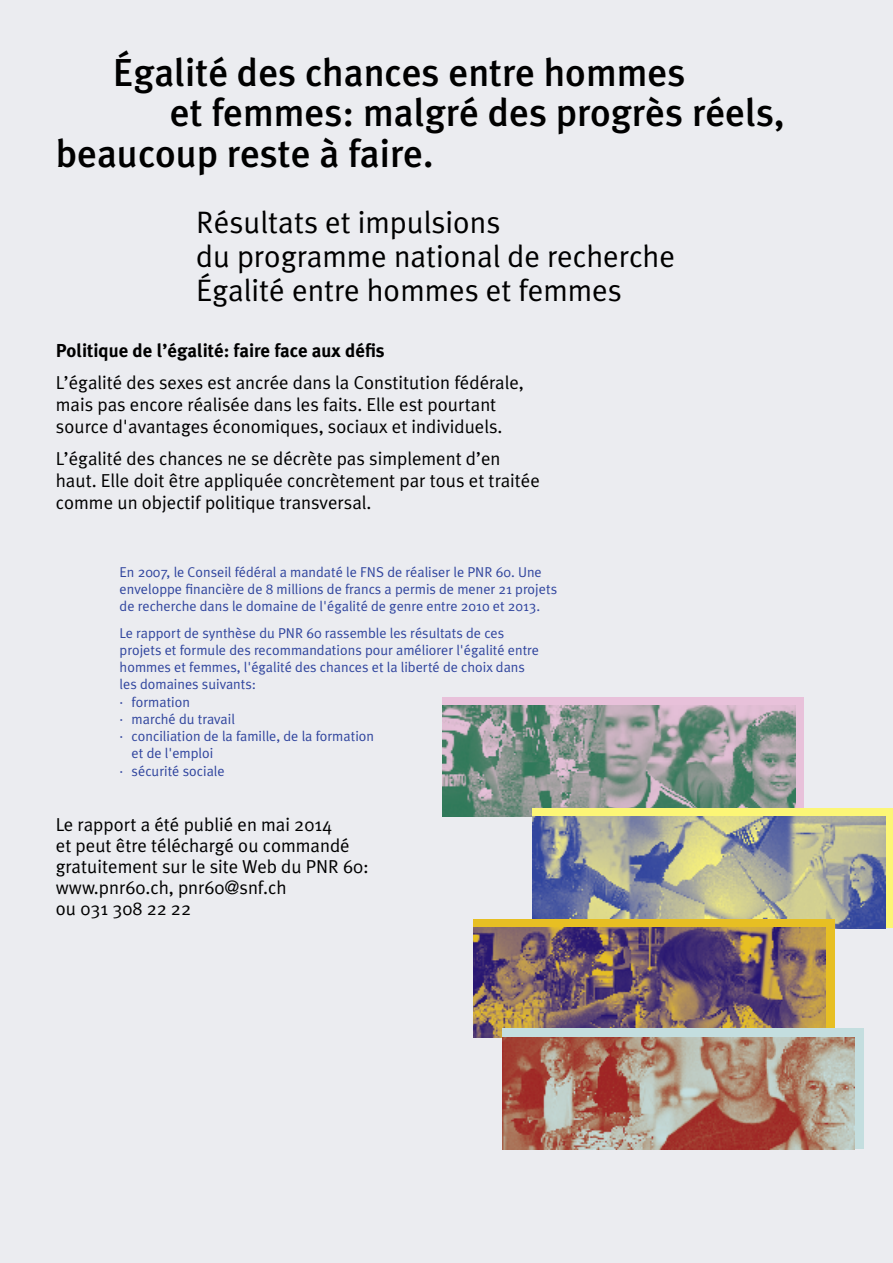
<style>
.page{position:relative;width:893px;height:1263px;background:#ebecf0}
.page>*{position:absolute;margin:0;border:0;box-sizing:border-box;transform-origin:0 0}
.t1{font:500 39px "Meta Plus";color:#000}
.t2{font:31.05px/34.2px "Meta Plus Normal";color:#000}
.t3{font:18.75px/21.8px "Meta Plus Normal";color:#000}
.t4{font:700 18.75px "Meta Plus";color:#000}
.t5{font:14.25px/17.2px "Meta Plus Normal";color:#30459e}
</style>
<div class="page">
<div style="left:443px;top:697px;width:361px;height:120px;background:#e8c1da"></div>
<img style="left:443px;top:705px;width:352px;height:112px">
<div style="left:532px;top:808px;width:361px;height:120px;background:#fcf676"></div>
<img style="left:532px;top:817px;width:353px;height:111px">
<div style="left:473px;top:920px;width:361px;height:117px;background:#e7bf23"></div>
<img style="left:473px;top:928px;width:353px;height:109px">
<div style="left:502px;top:1028px;width:361px;height:121px;background:#c4dedf"></div>
<img style="left:502px;top:1037px;width:353px;height:112px">
<h1 class="t1" style="left:113px;top:50px;width:574px">Égalité des chances entre hommes</h1>
<h1 class="t1" style="left:170px;top:90px;width:616px">et femmes: malgré des progrès réels,</h1>
<h1 class="t1" style="left:56px;top:131px;width:379px">beaucoup reste à faire.</h1>
<h2 class="t2" style="left:196px;top:205px;width:480px">Résultats et impulsions<br>du programme national de recherche<br>Égalité entre hommes et femmes</h2>
<h3 class="t4" style="left:56px;top:340px;width:330px">Politique de l’égalité: faire face aux défis</h3>
<h3 class="t3" style="left:56px;top:372px;width:470px">L’égalité des sexes est ancrée dans la Constitution fédérale, mais pas encore réalisée dans les faits. Elle est pourtant source d'avantages économiques, sociaux et individuels.</h3>
<h3 class="t3" style="left:56px;top:447px;width:486px">L’égalité des chances ne se décrète pas simplement d’en haut. Elle doit être appliquée concrètement par tous et traitée comme un objectif politique transversal.</h3>
<p class="t5" style="left:120px;top:563px;width:439px">En 2007, le Conseil fédéral a mandaté le FNS de réaliser le PNR 60. Une enveloppe financière de 8 millions de francs a permis de mener 21 projets de recherche dans le domaine de l'égalité de genre entre 2010 et 2013.</p>
<p class="t5" style="left:120px;top:624px;width:386px">Le rapport de synthèse du PNR 60 rassemble les résultats de ces</p>
<p class="t5" style="left:120px;top:641px;width:421px">projets et formule des recommandations pour améliorer l'égalité entre</p>
<p class="t5" style="left:120px;top:658px;width:407px">hommes et femmes, l'égalité des chances et la liberté de choix dans</p>
<p class="t5" style="left:120px;top:676px;width:138px">les domaines suivants:</p>
<p class="t5" style="left:120px;top:693px;width:72px">· formation</p>
<p class="t5" style="left:120px;top:710px;width:117px">· marché du travail</p>
<p class="t5" style="left:120px;top:727px;width:256px">· conciliation de la famille, de la formation</p>
<p class="t5" style="left:132px;top:745px;width:83px">et de l'emploi</p>
<p class="t5" style="left:120px;top:762px;width:107px">· sécurité sociale</p>
<h3 class="t3" style="left:56px;top:814px;width:315px;line-height:21px">Le rapport a été publié en mai 2014<br>et peut être téléchargé ou commandé gratuitement sur le site Web du PNR 60: www.pnr60.ch, pnr60@snf.ch<br>ou 031 308 22 22</h3>
</div>
